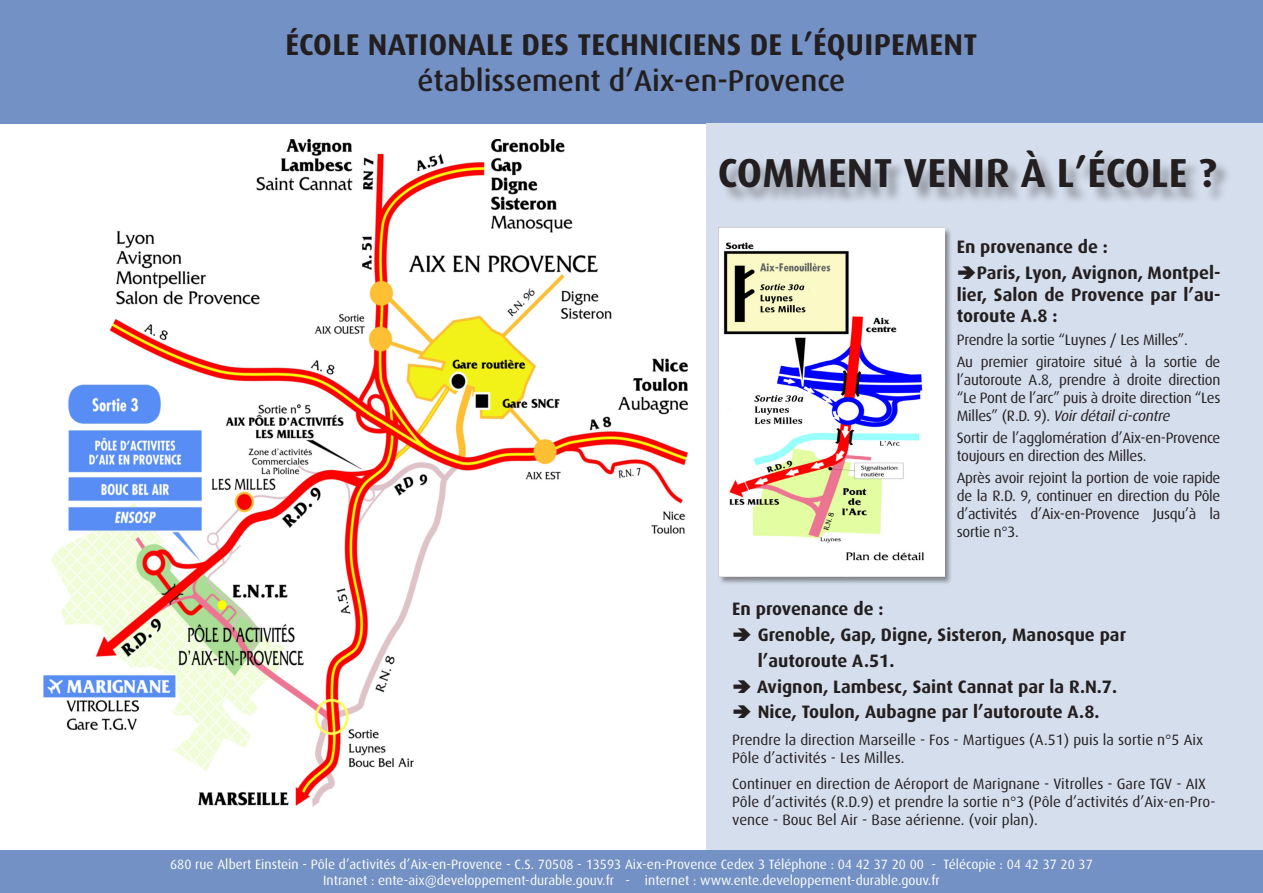
<style>
.page{position:relative;width:1263px;height:893px;background:#fff}
.page>*{position:absolute;margin:0;border:0;box-sizing:border-box;transform-origin:0 0}
.t1{font:700 40.5px "Dax OT";letter-spacing:.01em;color:#231f20}
.t2{font:700 30px "Dax OT";letter-spacing:.01em;color:#231f20}
.t3{font:500 30px "Dax OT";color:#231f20}
.t4{font:700 18px/21.6px "Dax OT";color:#231f20;text-align:justify}
.t5{font:15px/18px "Dax OT";letter-spacing:-.015em;color:#231f20}
.t6{font:13.5px "Dax OT";color:#fff}
.s1{font-style:italic}
</style>
<div class="page">
<div style="left:0;top:0;width:1263px;height:123px;background:#7391c4"></div>
<div style="left:707px;top:123px;width:556px;height:727px;background:#d5deed"></div>
<div style="left:0;top:850px;width:1263px;height:43px;background:#7391c4"></div>
<img style="left:43px;top:139px;width:645px;height:668px">
<div style="left:718px;top:227px;width:235px;height:358px;background:#231f20;opacity:.47"></div>
<img style="left:718px;top:227px;width:226px;height:349px">
<div style="left:720px;top:152px;width:512px;height:52px;background:#231f20;opacity:.39"></div>
<p class="t2" style="left:285px;top:28px;width:693px">ÉCOLE NATIONALE DES TECHNICIENS DE L’ÉQUIPEMENT</p>
<p class="t3" style="left:418px;top:64px;width:429px">établissement d’Aix-en-Provence</p>
<p class="t1" style="left:718px;top:151px;width:500px">COMMENT VENIR À L’ÉCOLE ?</p>
<p class="t4" style="left:957px;top:236px;width:153px">En provenance de :</p>
<p class="t4" style="left:957px;top:262px;width:265px;text-indent:20px">Paris, Lyon, Avignon, Montpel&shy;lier, Salon de Provence par l’au&shy;toroute A.8 :</p>
<p class="t5" style="left:957px;top:331px;width:233px">Prendre la sortie “Luynes / Les Milles”.</p>
<p class="t5" style="left:957px;top:353px;width:265px;text-align:justify">Au premier giratoire situé à la sortie de l’autoroute A.8, prendre à droite direction “Le Pont de l’arc” puis à droite direction “Les Milles” (R.D. 9). <span class="s1">Voir détail ci-contre</span></p>
<p class="t5" style="left:957px;top:429px;width:265px">Sortir de l’agglomération d’Aix-en-Provence toujours en direction des Milles.</p>
<p class="t5" style="left:957px;top:469px;width:265px;text-align:justify">Après avoir rejoint la portion de voie rapide de la R.D. 9, continuer en direction du Pôle d’activités d’Aix-en-Provence Jusqu’à la sortie n°3.</p>
<p class="t4" style="left:732px;top:598px;width:153px">En provenance de :</p>
<p class="t4" style="left:758px;top:624px;width:370px">Grenoble, Gap, Digne, Sisteron, Manosque par</p>
<p class="t4" style="left:758px;top:650px;width:138px">l’autoroute A.51.</p>
<p class="t4" style="left:757px;top:676px;width:362px">Avignon, Lambesc, Saint Cannat par la R.N.7.</p>
<p class="t4" style="left:758px;top:701px;width:343px">Nice, Toulon, Aubagne par l’autoroute A.8.</p>
<p class="t5" style="left:732px;top:731px;width:472px">Prendre la direction Marseille - Fos - Martigues (A.51) puis la sortie n°5 Aix<br>Pôle d’activités - Les Milles.</p>
<p class="t5" style="left:732px;top:775px;width:485px">Continuer en direction de Aéroport de Marignane - Vitrolles - Gare TGV - AIX<br>Pôle d’activités (R.D.9) et prendre la sortie n°3 (Pôle d’activités d’Aix-en-Pro&shy;vence - Bouc Bel Air - Base aérienne. (voir plan).</p>
<p class="t6" style="left:170px;top:857px;width:924px">680 rue Albert Einstein - Pôle d’activités d’Aix-en-Provence - C.S. 70508 - 13593 Aix-en-Provence Cedex 3 Téléphone : 04 42 37 20 00 - Télécopie : 04 42 37 20 37</p>
<p class="t6" style="left:323px;top:873px;width:618px">Intranet : ente-aix@developpement-durable.gouv.fr - internet : www.ente.developpement-durable.gouv.fr</p>
</div>
